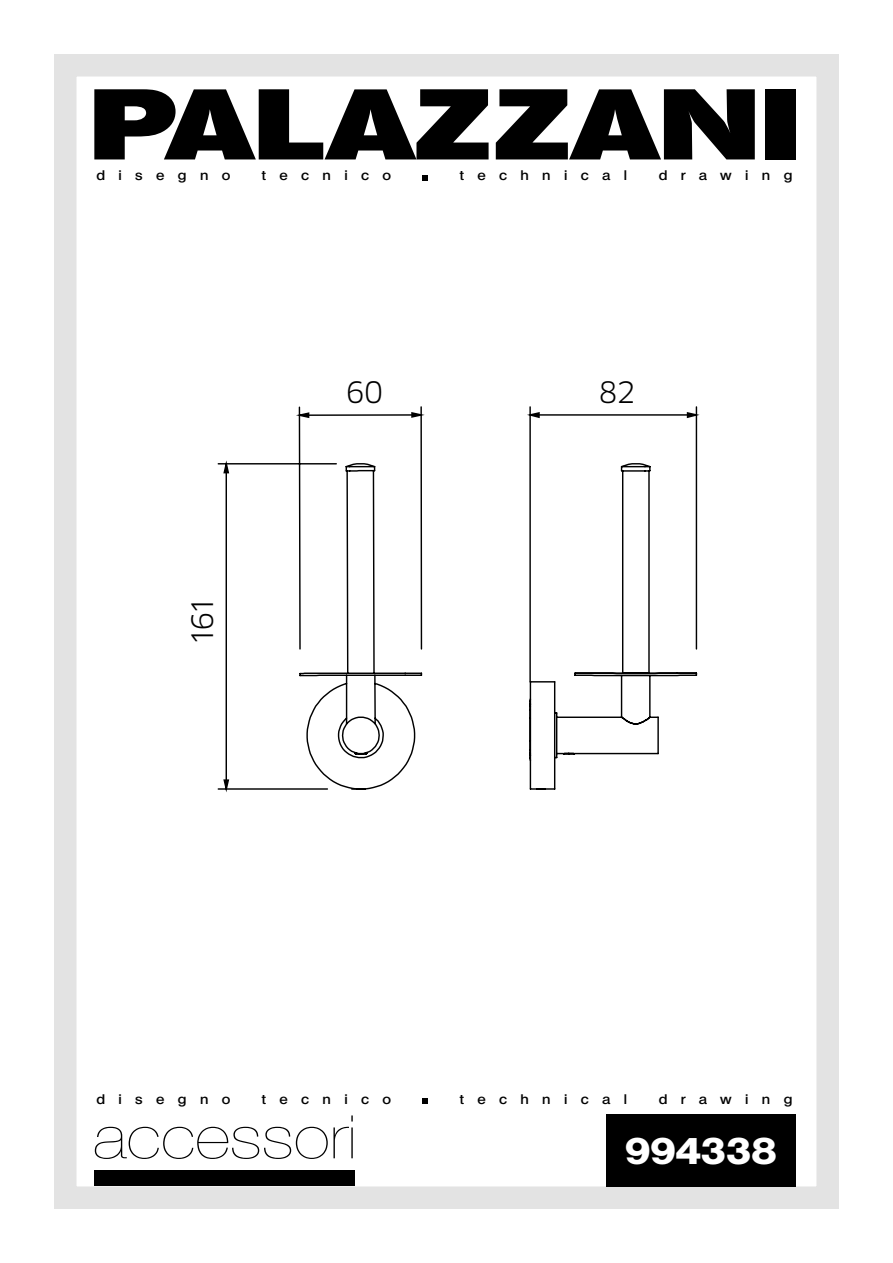
<style>
.page{position:relative;width:893px;height:1263px;background:#fff}
.page>*{position:absolute;margin:0;border:0;box-sizing:border-box;transform-origin:0 0}
.t1{font:200 60px "Helvetica Neue";color:#000;scale:1.15 1}
.t2{font:800 36px "Olympia";color:#fff;scale:1.1 1}
.t3{font:28.8px "Clan LF";letter-spacing:-.005em;color:#000}
.t4{font:600 13.5px "Olympia";letter-spacing:.9em;color:#000;scale:1.1 1}
</style>
<div class="page">
<div style="left:54px;top:54px;width:785px;height:1155px;border:22px solid #e3e3e3"></div>
<svg style="left:496px;top:89px;width:259px;height:70px"></svg>
<div style="left:765px;top:89px;width:31px;height:70px;background:#000"></div>
<svg style="left:94px;top:89px;width:395px;height:70px"></svg>
<svg style="left:422px;top:175px;width:6px;height:5px"></svg>
<svg style="left:422px;top:1098px;width:6px;height:6px"></svg>
<div style="left:606px;top:1114px;width:190px;height:72px;background:#000"></div>
<div style="left:94px;top:1170px;width:261px;height:16px;background:#000"></div>
<svg style="left:217px;top:406px;width:481px;height:384px"></svg>
<svg style="left:224px;top:780px;width:4px;height:9px"></svg>
<svg style="left:224px;top:464px;width:4px;height:9px"></svg>
<svg style="left:299px;top:413px;width:122px;height:4px"></svg>
<svg style="left:530px;top:413px;width:166px;height:4px"></svg>
<svg style="left:299px;top:462px;width:399px;height:328px"></svg>
<p class="t4" style="left:96px;top:168px;width:123px">disegno</p>
<p class="t4" style="left:262px;top:168px;width:119px">tecnico</p>
<p class="t4" style="left:460px;top:168px;width:154px">technical</p>
<p class="t4" style="left:659px;top:168px;width:123px">drawing</p>
<h3 class="t3" style="left:187px;top:644px;width:46px;rotate:-90deg">161</h3>
<h3 class="t3" style="left:347px;top:377px;width:38px">60</h3>
<h3 class="t3" style="left:599px;top:377px;width:38px">82</h3>
<p class="t4" style="left:96px;top:1091px;width:123px">disegno</p>
<p class="t4" style="left:262px;top:1091px;width:119px">tecnico</p>
<p class="t4" style="left:460px;top:1091px;width:154px">technical</p>
<p class="t4" style="left:659px;top:1091px;width:123px">drawing</p>
<h1 class="t1" style="left:93px;top:1102px;width:230px">accessori</h1>
<h2 class="t2" style="left:625px;top:1130px;width:139px">994338</h2>
</div>
